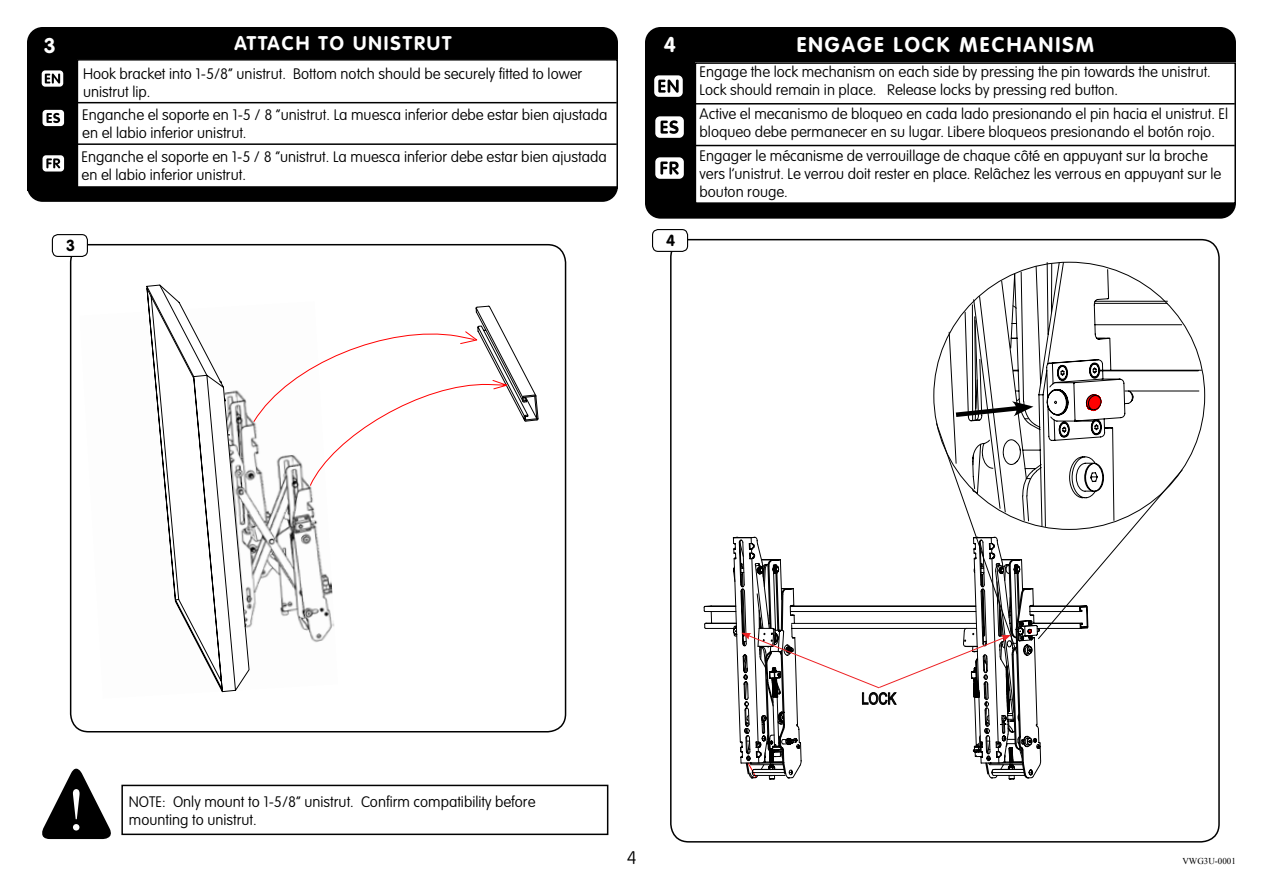
<style>
.page{position:relative;width:1263px;height:893px;background:#fff}
.page>*{position:absolute;margin:0;border:0;box-sizing:border-box;transform-origin:0 0}
.t1{font:60px "Times New Roman";color:#fff}
.t2{font:700 21px "VAG Rounded Std";letter-spacing:.1em;color:#fff}
.t3{font:700 19.5px "VAG Rounded Std";letter-spacing:.1em;color:#fff}
.t4{font:100 18px "VAG Rounded Std";color:#000}
.t5{font:15.9px "Arial";color:#000;scale:.8 1}
.t6{font:700 15.75px "VAG Rounded Std";color:#000}
.t7{font:100 15px/18px "VAG Rounded Std";color:#000}
.t8{font:9px "Times New Roman";color:#000}
</style>
<div class="page">
<div style="left:27px;top:27px;width:591px;height:32px;background:#000"></div>
<div style="left:27px;top:59px;width:50px;height:132px;background:#000"></div>
<div style="left:77px;top:59px;width:541px;height:130px;border:2px solid #000"></div>
<hr style="left:78px;top:102px;width:539px;height:1px;background:#000">
<hr style="left:78px;top:143px;width:539px;height:2px;background:#000">
<div style="left:43px;top:110px;width:21px;height:16px;background:#fff;border-radius:3px"></div>
<svg style="left:47px;top:113px;width:13px;height:10px"></svg>
<div style="left:43px;top:155px;width:21px;height:17px;background:#fff;border-radius:3px"></div>
<svg style="left:46px;top:158px;width:14px;height:10px"></svg>
<svg style="left:42px;top:70px;width:21px;height:17px"></svg>
<svg style="left:45px;top:74px;width:15px;height:10px"></svg>
<svg style="left:27px;top:186px;width:591px;height:16px;background:#080808"></svg>
<div style="left:645px;top:27px;width:591px;height:35px;background:#000"></div>
<div style="left:645px;top:61px;width:50px;height:143px;background:#000"></div>
<div style="left:695px;top:62px;width:541px;height:142px;border:2px solid #000"></div>
<hr style="left:696px;top:103px;width:539px;height:2px;background:#000">
<hr style="left:696px;top:145px;width:539px;height:1px;background:#000">
<div style="left:655px;top:116px;width:29px;height:22px;background:#fff;border-radius:5px"></div>
<svg style="left:660px;top:120px;width:18px;height:14px"></svg>
<div style="left:655px;top:157px;width:29px;height:22px;background:#fff;border-radius:5px"></div>
<svg style="left:660px;top:162px;width:19px;height:13px"></svg>
<div style="left:654px;top:75px;width:29px;height:22px;background:#fff;border-radius:5px"></div>
<svg style="left:658px;top:80px;width:21px;height:13px"></svg>
<svg style="left:645px;top:203px;width:591px;height:16px;background:#080808"></svg>
<svg style="left:733px;top:548px;width:8px;height:216px"></svg>
<svg style="left:969px;top:262px;width:233px;height:207px"></svg>
<svg style="left:42px;top:768px;width:69px;height:71px"></svg>
<div style="left:121px;top:785px;width:487px;height:50px;border:2px solid #000"></div>
<div style="left:70px;top:244px;width:496px;height:488px;border:2px solid #000;border-radius:18px"></div>
<div style="left:52px;top:235px;width:35px;height:21px;background:#fff;border-radius:6px"></div>
<div style="left:52px;top:234px;width:36px;height:23px;border:1px solid #000;border-radius:6px"></div>
<div style="left:652px;top:229px;width:36px;height:23px;border:1px solid #000;border-radius:6px"></div>
<svg style="left:146px;top:284px;width:393px;height:409px"></svg>
<svg style="left:741px;top:305px;width:442px;height:473px"></svg>
<h2 class="t2" style="left:44px;top:33px;width:14px">3</h2>
<h3 class="t3" style="left:234px;top:32px;width:219px">ATTACH TO UNISTRUT</h3>
<p class="t7" style="left:83px;top:65px;width:501px">Hook bracket into 1-5/8” unistrut. Bottom notch should be securely fitted to lower unistrut lip.</p>
<p class="t7" style="left:82px;top:106px;width:527px">Enganche el soporte en 1-5 / 8 “unistrut. La muesca inferior debe estar bien ajustada en el labio inferior unistrut.</p>
<p class="t7" style="left:82px;top:148px;width:527px">Enganche el soporte en 1-5 / 8 “unistrut. La muesca inferior debe estar bien ajustada en el labio inferior unistrut.</p>
<h2 class="t2" style="left:664px;top:32px;width:14px">4</h2>
<h2 class="t2" style="left:797px;top:33px;width:299px">ENGAGE LOCK MECHANISM</h2>
<p class="t7" style="left:700px;top:64px;width:513px">Engage the lock mechanism on each side by pressing the pin towards the unistrut.<br>Lock should remain in place. Release locks by pressing red button.</p>
<p class="t7" style="left:700px;top:105px;width:530px">Active el mecanismo de bloqueo en cada lado presionando el pin hacia el unistrut. El bloqueo debe permanecer en su lugar. Libere bloqueos presionando el botón rojo.</p>
<p class="t7" style="left:700px;top:147px;width:523px">Engager le mécanisme de verrouillage de chaque côté en appuyant sur la broche vers l’unistrut. Le verrou doit rester en place. Relâchez les verrous en appuyant sur le bouton rouge.</p>
<p class="t6" style="left:66px;top:237px;width:11px">3</p>
<p class="t6" style="left:666px;top:231px;width:11px">4</p>
<h1 class="t1" style="left:66px;top:769px;width:21px">!</h1>
<p class="t7" style="left:129px;top:793px;width:408px">NOTE: Only mount to 1-5/8” unistrut. Confirm compatibility before mounting to unistrut.</p>
<p class="t5" style="left:861px;top:688px;width:45px">LOCK</p>
<p class="t4" style="left:627px;top:847px;width:11px">4</p>
<p class="t8" style="left:1182px;top:855px;width:55px">VWG3U-0001</p>
</div>
